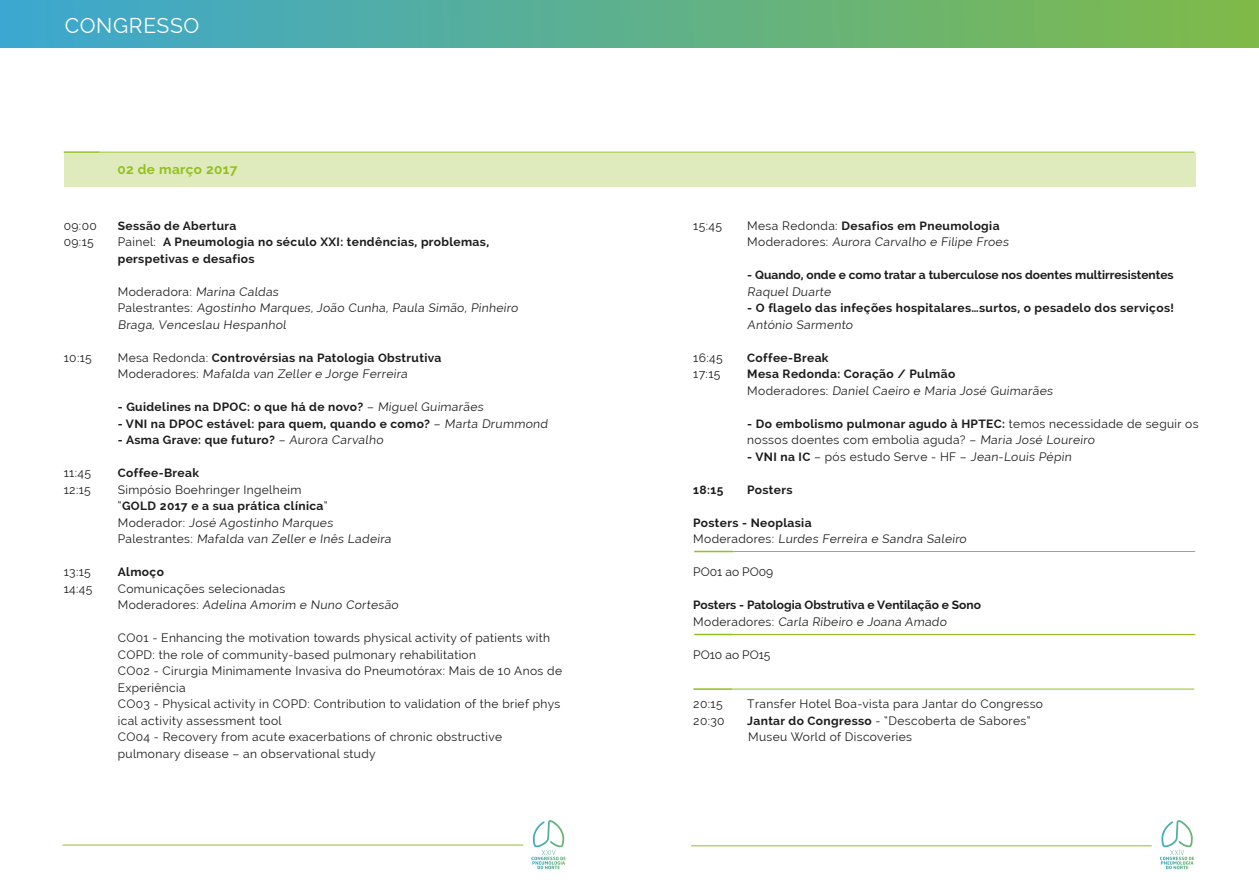
<style>
.page{position:relative;width:1259px;height:893px;background:#fff}
.page>*{position:absolute;margin:0;border:0;box-sizing:border-box;transform-origin:0 0}
.t1{font:21px "Raleway";letter-spacing:.03em;color:#fff}
.t2{font:700 13.5px "Raleway";letter-spacing:.03em;color:#94bf1f}
.t3{font:12px/16.5px "Raleway";letter-spacing:.03em;color:#1c1c1c}
.t4{font:700 12px/16.5px "Raleway";letter-spacing:.03em;color:#1c1c1c}
.t5{font:700 12px "Raleway";color:#1c1c1c}
.t6{font:12px "Raleway";color:#1c1c1c}
.s1{font-weight:400}
.s2{font-weight:700}
</style>
<div class="page">
<div style="left:0;top:0;width:1259px;height:48px;background:linear-gradient(to right,#3ca7d1,#7fba48)"></div>
<hr style="left:62px;top:845px;width:461px;height:1px;background:#94bf1f">
<svg style="left:531px;top:820px;width:35px;height:49px"></svg>
<svg style="left:1160px;top:820px;width:34px;height:49px"></svg>
<hr style="left:733px;top:551px;width:462px;height:1px;background:#94bf1f">
<hr style="left:733px;top:634px;width:462px;height:1px;background:#94bf1f">
<hr style="left:732px;top:689px;width:462px;height:1px;background:#94bf1f">
<hr style="left:694px;top:551px;width:39px;height:1px;background:#94bf1f">
<hr style="left:694px;top:634px;width:39px;height:1px;background:#94bf1f">
<hr style="left:693px;top:688px;width:39px;height:2px;background:#94bf1f">
<div style="left:64px;top:153px;width:1131px;height:33px;background:#dfebbc"></div>
<hr style="left:100px;top:152px;width:1094px;height:1px;background:#94bf1f">
<hr style="left:64px;top:151px;width:36px;height:2px;background:#94bf1f">
<hr style="left:691px;top:845px;width:460px;height:1px;background:#94bf1f">
<h1 class="t1" style="left:65px;top:13px;width:136px">CONGRESSO</h1>
<p class="t2" style="left:117px;top:161px;width:122px">02 de março 2017</p>
<p class="t3" style="left:64px;top:217px;width:35px">09:00</p>
<p class="t4" style="left:118px;top:217px;width:120px">Sessão de Abertura</p>
<p class="t3" style="left:64px;top:234px;width:31px">09:15</p>
<p class="t4" style="left:118px;top:234px;width:373px"><span class="s1">Painel:</span> A Pneumologia no século XXI: tendências, problemas, perspetivas e desafios</p>
<p class="t3" style="left:118px;top:283px;width:403px">Moderadora: Marina Caldas<br>Palestrantes: Agostinho Marques, João Cunha, Paula Simão, Pinheiro<br>Braga, Venceslau Hespanhol</p>
<p class="t3" style="left:64px;top:349px;width:30px">10:15</p>
<p class="t3" style="left:118px;top:349px;width:325px">Mesa Redonda: <span class="s2">Controvérsias na Patologia Obstrutiva<br></span>Moderadores: Mafalda van Zeller e Jorge Ferreira</p>
<p class="t4" style="left:118px;top:399px;width:369px">- Guidelines na DPOC: o que há de novo? <span class="s1">– Miguel Guimarães</span></p>
<p class="t4" style="left:118px;top:415px;width:433px">- VNI na DPOC estável: para quem, quando e como? <span class="s1">– Marta Drummond</span></p>
<p class="t4" style="left:118px;top:432px;width:268px">- Asma Grave: que futuro? <span class="s1">– Aurora Carvalho</span></p>
<p class="t3" style="left:64px;top:465px;width:29px">11:45</p>
<p class="t4" style="left:118px;top:465px;width:83px">Coffee-Break</p>
<p class="t3" style="left:64px;top:481px;width:29px">12:15</p>
<p class="t3" style="left:118px;top:481px;width:276px">Simpósio Boehringer Ingelheim<br>“<span class="s2">GOLD 2017 e a sua prática clínica</span>” Moderador: José Agostinho Marques Palestrantes: Mafalda van Zeller e Inês Ladeira</p>
<p class="t3" style="left:64px;top:564px;width:29px">13:15</p>
<p class="t4" style="left:118px;top:564px;width:48px">Almoço</p>
<p class="t3" style="left:64px;top:580px;width:30px">14:45</p>
<p class="t3" style="left:118px;top:580px;width:284px">Comunicações selecionadas<br>Moderadores: Adelina Amorim e Nuno Cortesão</p>
<p class="t3" style="left:118px;top:630px;width:446px">CO01 - Enhancing the motivation towards physical activity of patients with COPD: the role of community-based pulmonary rehabilitation<br>CO02 - Cirurgia Minimamente Invasiva do Pneumotórax: Mais de 10 Anos de Experiência<br>CO03 - Physical activity in COPD: Contribution to validation of the brief phys ical activity assessment tool<br>CO04 - Recovery from acute exacerbations of chronic obstructive pulmonary disease – an observational study</p>
<p class="t3" style="left:693px;top:217px;width:30px">15:45</p>
<p class="t3" style="left:747px;top:217px;width:264px">Mesa Redonda: <span class="s2">Desafios em Pneumologia<br></span>Moderadores: Aurora Carvalho e Filipe Froes</p>
<p class="t5" style="left:747px;top:268px;width:428px">- Quando, onde e como tratar a tuberculose nos doentes multirresistentes</p>
<p class="t3" style="left:747px;top:283px;width:87px">Raquel Duarte</p>
<p class="t4" style="left:747px;top:300px;width:428px">- O flagelo das infeções hospitalares…surtos, o pesadelo dos serviços!</p>
<p class="t3" style="left:747px;top:316px;width:109px">António Sarmento</p>
<p class="t3" style="left:693px;top:349px;width:31px">16:45</p>
<p class="t4" style="left:747px;top:349px;width:83px">Coffee-Break</p>
<p class="t3" style="left:693px;top:366px;width:29px">17:15</p>
<p class="t4" style="left:747px;top:366px;width:209px">Mesa Redonda: Coração / Pulmão</p>
<p class="t3" style="left:747px;top:382px;width:308px">Moderadores: Daniel Caeiro e Maria José Guimarães</p>
<p class="t3" style="left:747px;top:415px;width:453px"><span class="s2">- Do embolismo pulmonar agudo à HPTEC:</span> temos necessidade de seguir os nossos doentes com embolia aguda? – Maria José Loureiro</p>
<p class="t3" style="left:747px;top:448px;width:327px"><span class="s2">- VNI na IC</span> – pós estudo Serve - HF – Jean-Louis Pépin</p>
<p class="t4" style="left:693px;top:481px;width:32px">18:15</p>
<p class="t4" style="left:747px;top:481px;width:47px">Posters</p>
<p class="t4" style="left:693px;top:514px;width:120px">Posters - Neoplasia</p>
<p class="t3" style="left:693px;top:531px;width:276px">Moderadores: Lurdes Ferreira e Sandra Saleiro</p>
<p class="t6" style="left:693px;top:565px;width:81px">PO01 ao PO09</p>
<p class="t5" style="left:693px;top:598px;width:289px">Posters - Patologia Obstrutiva e Ventilação e Sono</p>
<p class="t3" style="left:693px;top:613px;width:256px">Moderadores: Carla Ribeiro e Joana Amado</p>
<p class="t6" style="left:693px;top:648px;width:79px">PO10 ao PO15</p>
<p class="t3" style="left:693px;top:696px;width:31px">20:15</p>
<p class="t3" style="left:747px;top:696px;width:297px">Transfer Hotel Boa-vista para Jantar do Congresso</p>
<p class="t3" style="left:693px;top:712px;width:33px">20:30</p>
<p class="t3" style="left:747px;top:712px;width:285px"><span class="s2">Jantar do Congresso</span> - “Descoberta de Sabores”<br>Museu World of Discoveries</p>
</div>
